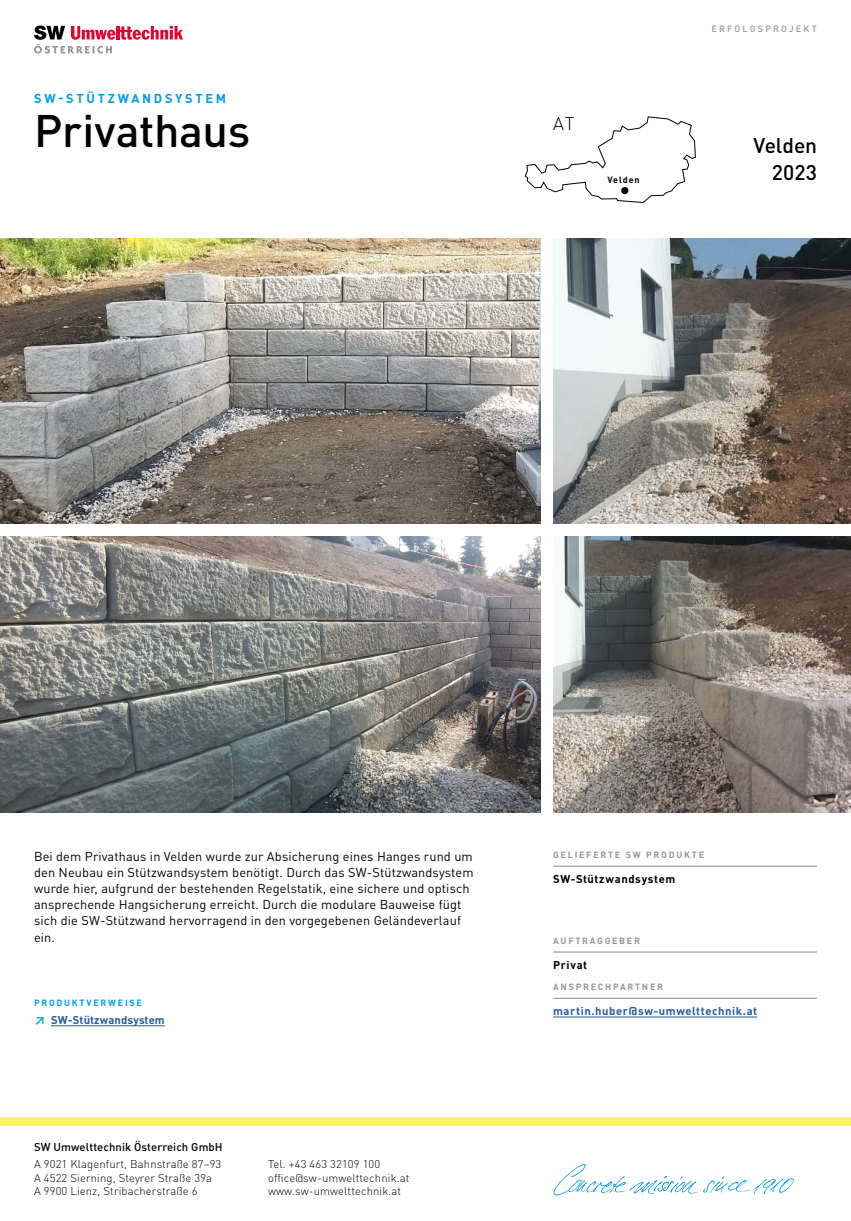
<style>
.page{position:relative;width:851px;height:1221px;background:#fff}
.page>*{position:absolute;margin:0;border:0;box-sizing:border-box;transform-origin:0 0}
.t1{font:500 45px "DIN Pro";letter-spacing:-.005em;color:#000}
.t2{font:500 21px/27px "DIN Pro";color:#000;text-align:right}
.t3{font:300 18px "DIN Pro";color:#000}
.t4{font:12.75px/16.2px "DIN Pro";letter-spacing:.01em;color:#000}
.t5{font:700 12.75px "DIN Pro";letter-spacing:.215em;color:#009fe3}
.t6{font:300 11.25px/13.5px "DIN Pro";letter-spacing:.01em;color:#000}
.t7{font:700 11.25px "DIN Pro";letter-spacing:.045em;color:#275b9b}
.t8{font:500 11.25px "DIN Pro";letter-spacing:.01em;color:#000}
.t9{font:700 11.25px "DIN Pro";letter-spacing:.055em;color:#000}
.t10{font:700 11.25px "DIN Pro";letter-spacing:.01em;color:#275b9b}
.t11{font:700 9px "DIN Pro";letter-spacing:.19em;color:#91989c}
.t12{font:700 9px "DIN Pro";letter-spacing:.19em;color:#009fe3}
.t13{font:500 9px "DIN Pro";letter-spacing:.24em;color:#91989c}
.t14{font:700 9px "DIN Pro";letter-spacing:.095em;color:#000}
.s1{color:#009fe3}
</style>
<div class="page">
<img style="left:0;top:238px;width:540px;height:285px">
<img style="left:0;top:536px;width:540px;height:276px">
<img style="left:553px;top:536px;width:297px;height:276px">
<img style="left:553px;top:238px;width:297px;height:285px">
<svg style="left:34px;top:26px;width:149px;height:28px"></svg>
<svg style="left:524px;top:116px;width:172px;height:87px"></svg>
<div style="left:0;top:1117px;width:850px;height:8px;background:#fff265"></div>
<svg style="left:553px;top:1164px;width:240px;height:31px"></svg>
<hr style="left:51px;top:1025px;width:114px;height:1px;background:#275b9b">
<hr style="left:553px;top:865px;width:263px;height:1px;background:#91989c">
<hr style="left:553px;top:951px;width:263px;height:1px;background:#91989c">
<hr style="left:553px;top:997px;width:263px;height:1px;background:#91989c">
<hr style="left:553px;top:1016px;width:204px;height:1px;background:#275b9b">
<div style="left:621px;top:187px;width:7px;height:7px;background:#000;border-radius:50%"></div>
<p class="t5" style="left:34px;top:90px;width:193px">SW-STÜTZWANDSYSTEM</p>
<h1 class="t1" style="left:34px;top:100px;width:218px">Privathaus</h1>
<h3 class="t3" style="left:553px;top:111px;width:23px">AT</h3>
<p class="t14" style="left:607px;top:173px;width:34px">Velden</p>
<p class="t13" style="left:711px;top:23px;width:107px">ERFOLGSPROJEKT</p>
<h2 class="t2" style="left:753px;top:131px;width:65px">Velden<br>2023</h2>
<p class="t4" style="left:34px;top:847px;width:441px">Bei dem Privathaus in Velden wurde zur Absicherung eines Hanges rund um den Neubau ein Stützwandsystem benötigt. Durch das SW-Stützwandsystem wurde hier, aufgrund der bestehenden Regelstatik, eine sichere und optisch ansprechende Hangsicherung erreicht. Durch die modulare Bauweise fügt sich die SW-Stützwand hervorragend in den vorgegebenen Geländeverlauf ein.</p>
<p class="t12" style="left:34px;top:997px;width:109px">PRODUKTVERWEISE</p>
<p class="t10" style="left:34px;top:1012px;width:132px"><span class="s1">↗</span> SW-Stützwandsystem</p>
<p class="t8" style="left:34px;top:1138px;width:190px">SW Umwelttechnik Österreich GmbH</p>
<p class="t6" style="left:34px;top:1157px;width:189px">A 9021 Klagenfurt, Bahnstraße 87–93<br>A 4522 Sierning, Steyrer Straße 39a<br>A 9900 Lienz, Stribacherstraße 6</p>
<p class="t6" style="left:268px;top:1157px;width:143px">Tel. +43 463 32109 100 office@sw-umwelttechnik.at www.sw-umwelttechnik.at</p>
<p class="t11" style="left:553px;top:848px;width:152px">GELIEFERTE SW PRODUKTE</p>
<p class="t9" style="left:553px;top:871px;width:124px">SW-Stützwandsystem</p>
<p class="t11" style="left:553px;top:934px;width:88px">AUFTRAGGEBER</p>
<p class="t9" style="left:553px;top:957px;width:36px">Privat</p>
<p class="t11" style="left:553px;top:980px;width:111px">ANSPRECHPARTNER</p>
<p class="t7" style="left:553px;top:1003px;width:205px">martin.huber@sw-umwelttechnik.at</p>
</div>
